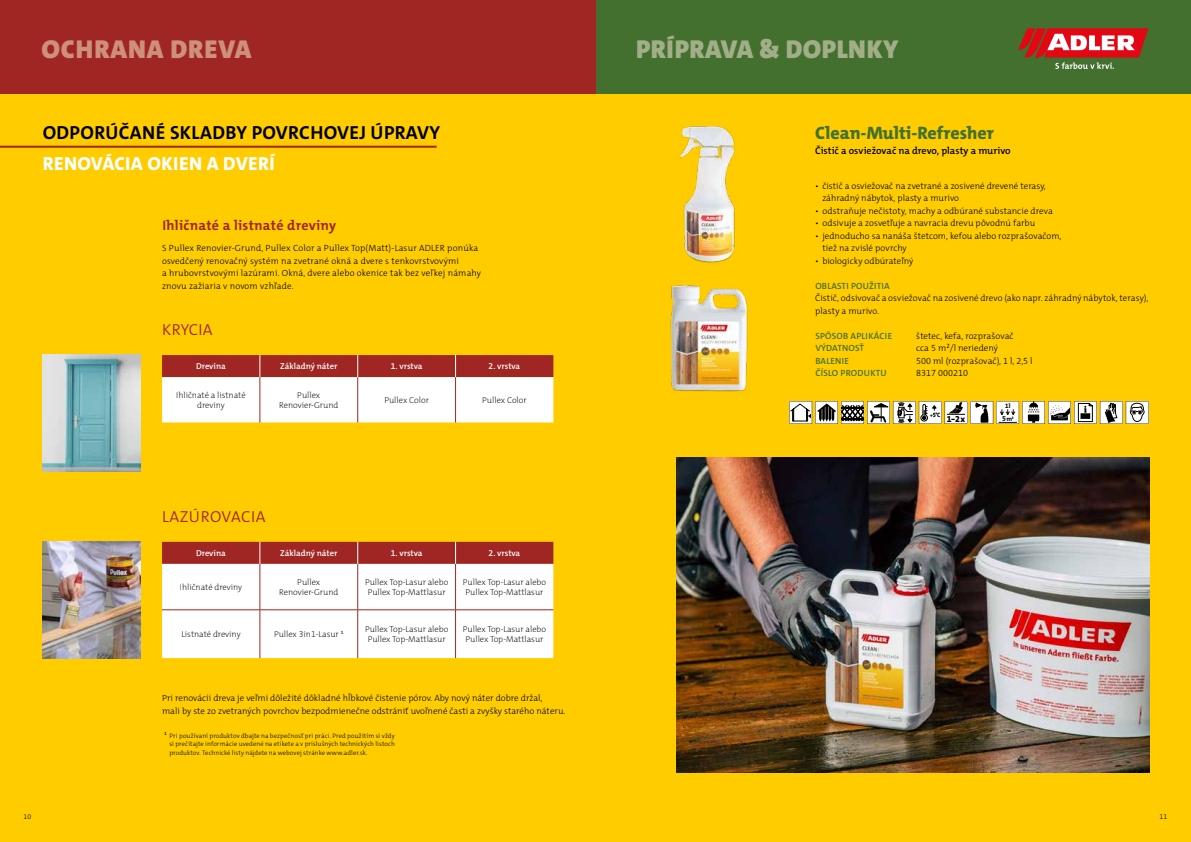
<style>
.page{position:relative;width:1191px;height:842px;background:#fff}
.page>*{position:absolute;margin:0;border:0;box-sizing:border-box;transform-origin:0 0}
.t1{font:900 26px "The Mix C4 s";letter-spacing:.02em;color:#a2ae88}
.t2{font:900 26px "The Mix C4 s";letter-spacing:.035em;color:#ce8f7b}
.t3{font:700 19px "The Mix C4 s";letter-spacing:.02em;color:#000}
.t4{font:800 19px "The Mix C4 s";letter-spacing:.02em;color:#fff}
.t5{font:800 18px "The Mix C4 s";color:#43702f}
.t6{font:300 16px "The Mix C4 s";letter-spacing:.02em;color:#9f2623}
.t7{font:700 14px "The Mix C4 s";letter-spacing:.02em;color:#9f2623}
.t8{font:600 10px "The Mix C4 s";letter-spacing:-.005em;color:#000}
.t9{font:300 9px/12.5px "The Mix C4 s";letter-spacing:.005em;color:#000}
.t10{font:600 9px "The Mix C4 s";letter-spacing:.025em;color:#43702f}
.t11{font:800 8.8px "The Mix C4 s";color:#000}
.t12{font:200 8.6px/10.3px "The Mix C4 s";color:#000;text-align:center}
.t13{font:600 8.6px "The Mix C4 s";color:#fff}
.t14{font:300 7px "The Mix C4 s";color:#000}
.t15{font:300 6.5px/8.5px "The Mix C4 s";letter-spacing:.01em;color:#000;text-align:justify}
.t16{font:800 6.4px "The Mix C4 s";color:#1b181c}
.t17{font:800 6.4px "The Mix B8";color:#000;scale:.9 1}
.s1{font-size:4.9px}
.s2{font-size:6.1px}
.s3{font-size:7.2px}
.s4{font-weight:300;font-size:9px}
.s5{font-size:9px}
</style>
<div class="page">
<div style="left:0;top:94px;width:1191px;height:748px;background:#fc0"></div>
<div style="left:595px;top:0;width:596px;height:94px;background:#43702f"></div>
<div style="left:0;top:0;width:595px;height:94px;background:#9f2623"></div>
<svg style="left:162px;top:355px;width:391px;height:67px"></svg>
<hr style="left:260px;top:377px;width:1px;height:45px;background:#9f2623">
<hr style="left:357px;top:377px;width:1px;height:45px;background:#9f2623">
<hr style="left:455px;top:377px;width:1px;height:45px;background:#9f2623">
<svg style="left:162px;top:542px;width:391px;height:116px"></svg>
<hr style="left:260px;top:564px;width:1px;height:46px;background:#9f2623">
<hr style="left:357px;top:564px;width:1px;height:46px;background:#9f2623">
<hr style="left:455px;top:564px;width:1px;height:46px;background:#9f2623">
<hr style="left:162px;top:610px;width:98px;height:1px;background:#9f2623">
<hr style="left:260px;top:610px;width:98px;height:1px;background:#9f2623">
<hr style="left:260px;top:610px;width:1px;height:48px;background:#9f2623">
<hr style="left:358px;top:610px;width:97px;height:1px;background:#9f2623">
<hr style="left:357px;top:610px;width:1px;height:48px;background:#9f2623">
<hr style="left:455px;top:610px;width:98px;height:1px;background:#9f2623">
<hr style="left:455px;top:610px;width:1px;height:48px;background:#9f2623">
<img style="left:43px;top:355px;width:98px;height:116px">
<img style="left:43px;top:542px;width:98px;height:116px">
<img style="left:680px;top:126px;width:55px;height:130px">
<img style="left:670px;top:256px;width:78px;height:136px">
<hr style="left:0;top:146px;width:437px;height:2px;background:#9f2623">
<svg style="left:789px;top:401px;width:359px;height:23px"></svg>
<img style="left:676px;top:457px;width:473px;height:315px">
<svg style="left:1018px;top:28px;width:130px;height:41px"></svg>
<h1 class="t2" style="left:41px;top:33px;width:212px">OCHRANA DREVA</h1>
<h1 class="t1" style="left:636px;top:35px;width:264px">PRÍPRAVA &amp; DOPLNKY</h1>
<h2 class="t3" style="left:43px;top:122px;width:399px">ODPORÚČANÉ SKLADBY POVRCHOVEJ ÚPRAVY</h2>
<h2 class="t4" style="left:43px;top:154px;width:234px">RENOVÁCIA OKIEN A DVERÍ</h2>
<h3 class="t7" style="left:162px;top:218px;width:175px">Ihličnaté a listnaté dreviny</h3>
<p class="t9" style="left:162px;top:242px;width:320px">S Pullex Renovier-Grund, Pullex Color a Pullex Top(Matt)-Lasur ADLER ponúka osvedčený renovačný systém na zvetrané okná a dvere s tenkovrstvovými<br>a hrubovrstvovými lazúrami. Okná, dvere alebo okenice tak bez veľkej námahy znovu zažiaria v novom vzhľade.</p>
<h3 class="t6" style="left:162px;top:321px;width:52px">KRYCIA</h3>
<p class="t13" style="left:196px;top:362px;width:31px">Drevina</p>
<p class="t13" style="left:280px;top:362px;width:59px">Základný náter</p>
<p class="t13" style="left:391px;top:362px;width:33px">1. vrstva</p>
<p class="t13" style="left:488px;top:362px;width:33px">2. vrstva</p>
<p class="t12" style="left:176px;top:390px;width:71px">Ihličnaté a listnaté dreviny</p>
<p class="t12" style="left:279px;top:390px;width:61px">Pullex<br>Renovier-Grund</p>
<p class="t12" style="left:384px;top:395px;width:46px">Pullex Color</p>
<p class="t12" style="left:482px;top:395px;width:46px">Pullex Color</p>
<h3 class="t5" style="left:815px;top:123px;width:180px">Clean-Multi-Refresher</h3>
<p class="t8" style="left:815px;top:145px;width:197px">Čistič a osviežovač na drevo, plasty a murivo</p>
<p class="t9" style="left:822px;top:179px;width:225px;text-indent:-7px">• čistič a osviežovač na zvetrané a zosivené drevené terasy, záhradný nábytok, plasty a murivo</p>
<p class="t9" style="left:815px;top:204px;width:239px">• odstraňuje nečistoty, machy a odbúrané substancie dreva</p>
<p class="t9" style="left:815px;top:217px;width:221px">• odsivuje a zosvetľuje a navracia drevu pôvodnú farbu</p>
<p class="t9" style="left:822px;top:229px;width:241px;text-indent:-7px">• jednoducho sa nanáša štetcom, kefou alebo rozprašovačom, tiež na zvislé povrchy</p>
<p class="t9" style="left:815px;top:254px;width:99px">• biologicky odbúrateľný</p>
<p class="t10" style="left:815px;top:281px;width:76px">OBLASTI POUŽITIA</p>
<p class="t9" style="left:815px;top:292px;width:335px">Čistič, odsivovač a osviežovač na zosivené drevo (ako napr. záhradný nábytok, terasy), plasty a murivo.</p>
<p class="t10" style="left:815px;top:331px;width:78px">SPÔSOB APLIKÁCIE</p>
<p class="t9" style="left:916px;top:330px;width:99px">štetec, kefa, rozprašovač</p>
<p class="t10" style="left:815px;top:343px;width:50px">VÝDATNOSŤ</p>
<p class="t9" style="left:916px;top:342px;width:83px">cca 5 m²/l neriedený</p>
<p class="t10" style="left:815px;top:356px;width:35px">BALENIE</p>
<p class="t9" style="left:916px;top:355px;width:118px">500 ml (rozprašovač), 1 l, 2,5 l</p>
<p class="t10" style="left:815px;top:368px;width:73px">ČÍSLO PRODUKTU</p>
<p class="t9" style="left:916px;top:367px;width:53px">8317 000210</p>
<p class="t16" style="left:1005px;top:402px;width:7px">1l</p>
<p class="t17" style="left:930px;top:411px;width:13px"><span class="s1">+</span>5 <span class="s2">°</span>C</p>
<p class="t11" style="left:946px;top:414px;width:20px">1–2 x</p>
<p class="t16" style="left:1002px;top:415px;width:13px"><span class="s3">5</span>m2</p>
<p class="t14" style="left:24px;top:813px;width:9px">10</p>
<h3 class="t6" style="left:162px;top:509px;width:105px">LAZÚROVACIA</h3>
<p class="t13" style="left:196px;top:549px;width:31px">Drevina</p>
<p class="t13" style="left:280px;top:549px;width:59px">Základný náter</p>
<p class="t13" style="left:391px;top:549px;width:33px">1. vrstva</p>
<p class="t13" style="left:488px;top:549px;width:33px">2. vrstva</p>
<p class="t12" style="left:180px;top:582px;width:64px">Ihličnaté dreviny</p>
<p class="t12" style="left:279px;top:577px;width:61px">Pullex<br>Renovier-Grund</p>
<p class="t12" style="left:365px;top:577px;width:85px">Pullex Top-Lasur alebo<br>Pullex Top-Mattlasur</p>
<p class="t12" style="left:463px;top:577px;width:85px">Pullex Top-Lasur alebo<br>Pullex Top-Mattlasur</p>
<p class="t12" style="left:181px;top:629px;width:61px">Listnaté dreviny</p>
<p class="t12" style="left:274px;top:630px;width:71px">Pullex 3in1-Lasur <span class="s4">1</span></p>
<p class="t12" style="left:365px;top:624px;width:85px">Pullex Top-Lasur alebo<br>Pullex Top-Mattlasur</p>
<p class="t12" style="left:463px;top:624px;width:85px">Pullex Top-Lasur alebo<br>Pullex Top-Mattlasur</p>
<p class="t9" style="left:162px;top:692px;width:405px">Pri renovácii dreva je veľmi dôležité dôkladné hĺbkové čistenie pórov. Aby nový náter dobre držal,<br>mali by ste zo zvetraných povrchov bezpodmienečne odstrániť uvoľnené časti a zvyšky starého náteru.</p>
<p class="t15" style="left:169px;top:731px;width:227px;text-indent:-5px"><span class="s5">1</span> Pri používaní produktov dbajte na bezpečnosť pri práci. Pred použitím si vždy si prečítajte informácie uvedené na etikete a v príslušných technických listoch produktov. Technické listy nájdete na webovej stránke www.adler.sk.</p>
<p class="t14" style="left:1159px;top:813px;width:9px">11</p>
</div>
